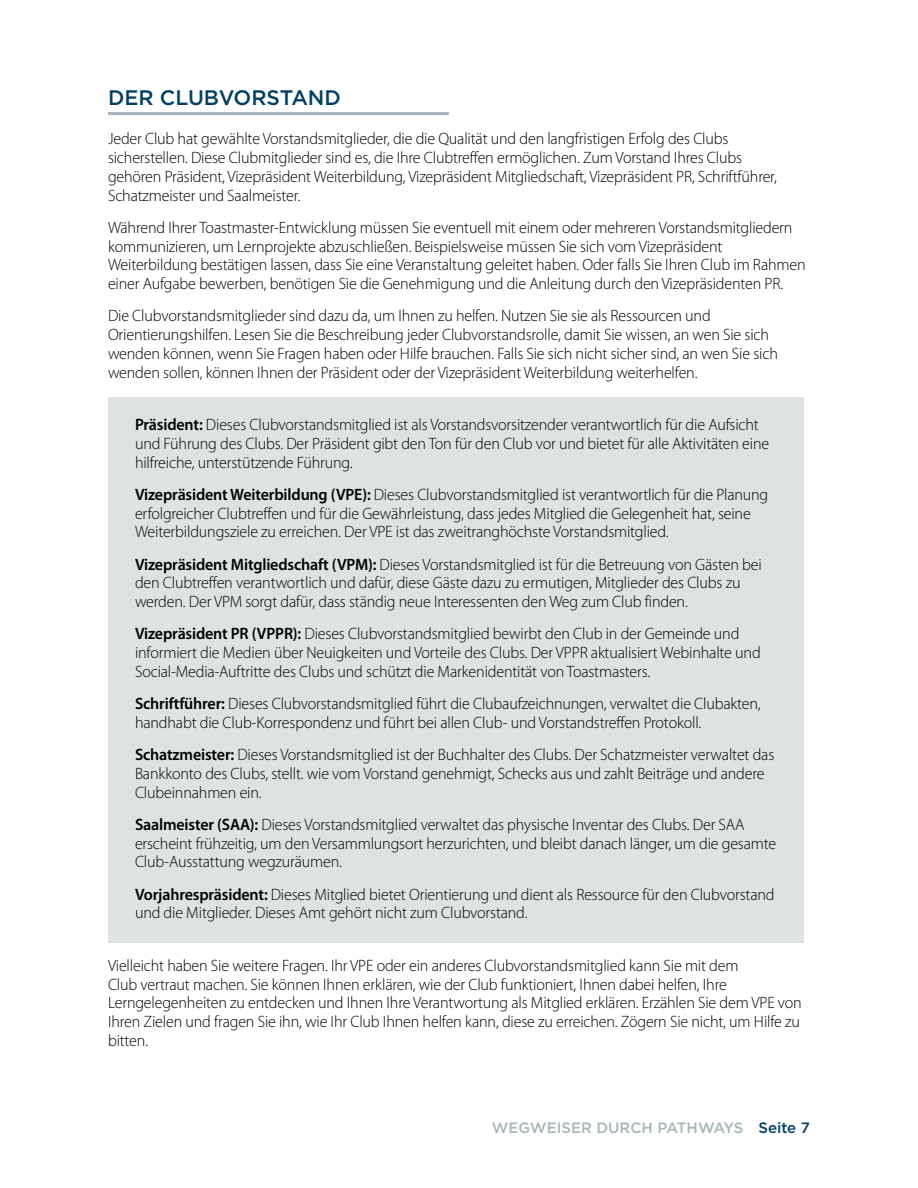
<style>
.page{position:relative;width:918px;height:1188px;background:#fff}
.page>*{position:absolute;margin:0;border:0;box-sizing:border-box;transform-origin:0 0}
.Blue_headers_-_right{font:500 21px "Gotham";color:#004062}
.Boxed_Titles{font:300 16.5px/18.8px "Myriad Pro";letter-spacing:-.01em;color:#000}
.Body{font:300 16.5px/18.8px "Myriad Pro";letter-spacing:-.01em;color:#000}
.t1{font:500 15px "Gotham";color:#a5b7ba}
.s1{font-weight:600}
.s2{color:#004062}
</style>
<div class="page">
<hr style="left:108px;top:112px;width:341px;height:3px;background:#a5b7ba">
<div style="left:108px;top:397px;width:695px;height:95px;background:#dde3e3"></div>
<div style="left:108px;top:467px;width:695px;height:95px;background:#dde3e3"></div>
<div style="left:108px;top:537px;width:695px;height:94px;background:#dde3e3"></div>
<div style="left:108px;top:607px;width:695px;height:94px;background:#dde3e3"></div>
<div style="left:108px;top:676px;width:695px;height:76px;background:#dde3e3"></div>
<div style="left:108px;top:727px;width:695px;height:95px;background:#dde3e3"></div>
<div style="left:108px;top:797px;width:695px;height:95px;background:#dde3e3"></div>
<div style="left:108px;top:867px;width:695px;height:76px;background:#dde3e3"></div>
<p class="Blue_headers_-_right" style="left:108px;top:84px;width:234px">DER CLUBVORSTAND</p>
<p class="Body" style="left:108px;top:130px;width:670px">Jeder Club hat gewählte Vorstandsmitglieder, die die Qualität und den langfristigen Erfolg des Clubs sicherstellen. Diese Clubmitglieder sind es, die Ihre Clubtreffen ermöglichen. Zum Vorstand Ihres Clubs gehören Präsident, Vizepräsident Weiterbildung, Vizepräsident Mitgliedschaft, Vizepräsident PR, Schriftführer, Schatzmeister und Saalmeister.</p>
<p class="Body" style="left:108px;top:218px;width:699px">Während Ihrer Toastmaster-Entwicklung müssen Sie eventuell mit einem oder mehreren Vorstandsmitgliedern kommunizieren, um Lernprojekte abzuschließen. Beispielsweise müssen Sie sich vom Vizepräsident Weiterbildung bestätigen lassen, dass Sie eine Veranstaltung geleitet haben. Oder falls Sie Ihren Club im Rahmen einer Aufgabe bewerben, benötigen Sie die Genehmigung und die Anleitung durch den Vizepräsidenten PR.</p>
<p class="Body" style="left:108px;top:307px;width:671px">Die Clubvorstandsmitglieder sind dazu da, um Ihnen zu helfen. Nutzen Sie sie als Ressourcen und Orientierungshilfen. Lesen Sie die Beschreibung jeder Clubvorstandsrolle, damit Sie wissen, an wen Sie sich wenden können, wenn Sie Fragen haben oder Hilfe brauchen. Falls Sie sich nicht sicher sind, an wen Sie sich wenden sollen, können Ihnen der Präsident oder der Vizepräsident Weiterbildung weiterhelfen.</p>
<p class="Boxed_Titles" style="left:135px;top:415px;width:636px"><span class="s1">Präsident:</span> Dieses Clubvorstandsmitglied ist als Vorstandsvorsitzender verantwortlich für die Aufsicht und Führung des Clubs. Der Präsident gibt den Ton für den Club vor und bietet für alle Aktivitäten eine hilfreiche, unterstützende Führung.</p>
<p class="Boxed_Titles" style="left:135px;top:485px;width:635px"><span class="s1">Vizepräsident Weiterbildung (VPE):</span> Dieses Clubvorstandsmitglied ist verantwortlich für die Planung erfolgreicher Clubtreffen und für die Gewährleistung, dass jedes Mitglied die Gelegenheit hat, seine<br>Weiterbildungsziele zu erreichen. Der VPE ist das zweitranghöchste Vorstandsmitglied.</p>
<p class="Boxed_Titles" style="left:135px;top:555px;width:628px"><span class="s1">Vizepräsident Mitgliedschaft (VPM):</span> Dieses Vorstandsmitglied ist für die Betreuung von Gästen bei den Clubtreffen verantwortlich und dafür, diese Gäste dazu zu ermutigen, Mitglieder des Clubs zu werden. Der VPM sorgt dafür, dass ständig neue Interessenten den Weg zum Club finden.</p>
<p class="Boxed_Titles" style="left:135px;top:625px;width:627px"><span class="s1">Vizepräsident PR (VPPR):</span> Dieses Clubvorstandsmitglied bewirbt den Club in der Gemeinde und informiert die Medien über Neuigkeiten und Vorteile des Clubs. Der VPPR aktualisiert Webinhalte und<br>Social-Media-Auftritte des Clubs und schützt die Markenidentität von Toastmasters.</p>
<p class="Boxed_Titles" style="left:135px;top:694px;width:627px"><span class="s1">Schriftführer:</span> Dieses Clubvorstandsmitglied führt die Clubaufzeichnungen, verwaltet die Clubakten, handhabt die Club-Korrespondenz und führt bei allen Club- und Vorstandstreffen Protokoll.</p>
<p class="Boxed_Titles" style="left:135px;top:745px;width:641px"><span class="s1">Schatzmeister:</span> Dieses Vorstandsmitglied ist der Buchhalter des Clubs. Der Schatzmeister verwaltet das<br>Bankkonto des Clubs, stellt. wie vom Vorstand genehmigt, Schecks aus und zahlt Beiträge und andere<br>Clubeinnahmen ein.</p>
<p class="Boxed_Titles" style="left:135px;top:815px;width:643px"><span class="s1">Saalmeister (SAA):</span> Dieses Vorstandsmitglied verwaltet das physische Inventar des Clubs. Der SAA erscheint frühzeitig, um den Versammlungsort herzurichten, und bleibt danach länger, um die gesamte<br>Club-Ausstattung wegzuräumen.</p>
<p class="Boxed_Titles" style="left:135px;top:885px;width:641px"><span class="s1">Vorjahrespräsident:</span> Dieses Mitglied bietet Orientierung und dient als Ressource für den Clubvorstand und die Mitglieder. Dieses Amt gehört nicht zum Clubvorstand.</p>
<p class="Body" style="left:108px;top:956px;width:695px">Vielleicht haben Sie weitere Fragen. Ihr VPE oder ein anderes Clubvorstandsmitglied kann Sie mit dem<br>Club vertraut machen. Sie können Ihnen erklären, wie der Club funktioniert, Ihnen dabei helfen, Ihre Lerngelegenheiten zu entdecken und Ihnen Ihre Verantwortung als Mitglied erklären. Erzählen Sie dem VPE von Ihren Zielen und fragen Sie ihn, wie Ihr Club Ihnen helfen kann, diese zu erreichen. Zögern Sie nicht, um Hilfe zu bitten.</p>
<p class="t1" style="left:492px;top:1118px;width:320px">WEGWEISER DURCH PATHWAYS <span class="s2">Seite 7</span></p>
</div>
